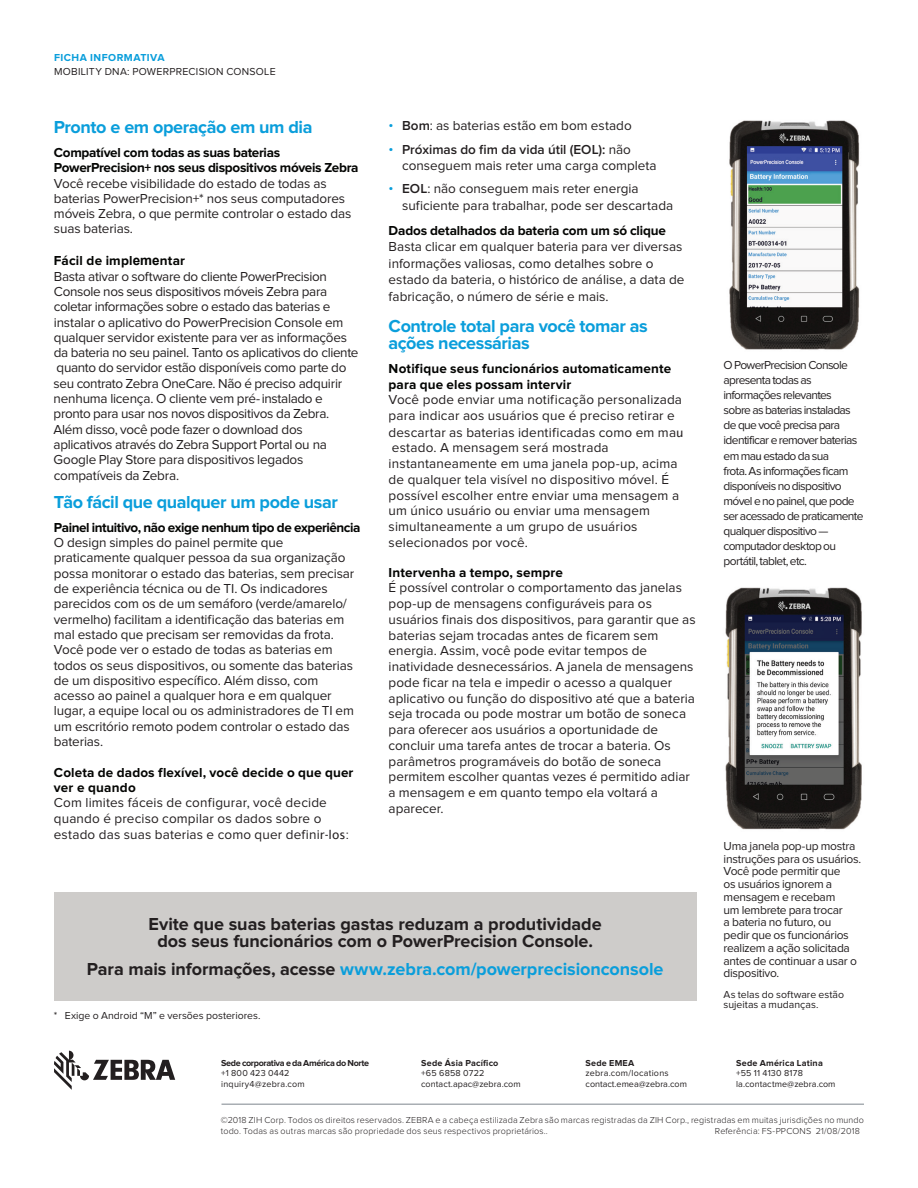
<style>
.page{position:relative;width:918px;height:1188px;background:#fff}
.page>*{position:absolute;margin:0;border:0;box-sizing:border-box;transform-origin:0 0}
.Subhead-3{font:700 18px/16.5px "Proxima Nova";letter-spacing:-.025em;color:#0a9edb}
.CTA-Call_To_Action{font:700 18px "Proxima Nova";letter-spacing:-.005em;color:#231f20}
.CTA-Call_To_Action-2{font:700 18px "Proxima Nova";letter-spacing:-.005em;color:#0a9edb}
.Body_-_Feature{font:13.5px/15.8px "Proxima Nova";letter-spacing:-.005em;color:#231f20}
.Body_-_Feature-2{font:13.5px/15.3px "Proxima Nova";letter-spacing:-.025em;color:#231f20}
.Subhead-3_Black{font:700 13.5px/15.8px "Proxima Nova";letter-spacing:.01em;color:#040503}
.Subhead-3_Black-2{font:700 13.5px/15.3px "Proxima Nova";letter-spacing:-.01em;color:#040503}
.Subhead-3_Black-3{font:700 13.5px "Proxima Nova";letter-spacing:-.03em;color:#040503}
.Subhead-2{font:12px/15px "Proxima Nova";letter-spacing:-.05em;color:#231f20}
.Subhead-2-2{font:12px/12.8px "Proxima Nova";letter-spacing:-.025em;color:#231f20}
.Body_-_Feature-3{font:10.5px/10.5px "Proxima Nova";letter-spacing:.005em;color:#231f20}
.Body_-_Feature-4{font:10.5px "Proxima Nova";letter-spacing:.025em;color:#231f20}
.Collateral_Type{font:700 10.5px "Proxima Nova";letter-spacing:.045em;color:#0a9edb}
.Legal-NALA{font:300 9px/10.5px "Proxima Nova";letter-spacing:.015em;color:#231f20}
.t1{font:9px "Proxima Nova";letter-spacing:.01em;color:#231f20}
.t2{font:700 9px "Proxima Nova";letter-spacing:.015em;color:#231f20}
.t3{font:700 9px "Proxima Nova";letter-spacing:-.04em;color:#231f20}
.t4{font:9px "Proxima Nova";letter-spacing:.03em;color:#231f20}
.s1{font-weight:700;color:#040503}
.s2{font-family:"Arial";font-weight:700;color:#040503}
.s3{font-family:"Lucida Sans";font-size:12px}
.s4{font-size:14.25px;color:#0a9edb}
.s5{font-weight:600}
.s6{color:#231f20}
.s7{font-family:"Lucida Sans";font-size:10.5px}
</style>
<div class="page">
<img style="left:729px;top:120px;width:131px;height:230px">
<img style="left:725px;top:587px;width:137px;height:243px">
<hr style="left:222px;top:1104px;width:642px;height:1px;background:#7e868d">
<svg style="left:54px;top:1051px;width:121px;height:39px"></svg>
<div style="left:54px;top:892px;width:642px;height:109px;background:#ceccca"></div>
<p class="Collateral_Type" style="left:54px;top:53px;width:112px">FICHA INFORMATIVA</p>
<p class="Body_-_Feature-4" style="left:54px;top:67px;width:223px">MOBILITY DNA: POWERPRECISION CONSOLE</p>
<p class="Subhead-3" style="left:54px;top:120px;width:260px">Pronto e em operação em um dia</p>
<p class="Subhead-3_Black-2" style="left:54px;top:145px;width:306px">Compatível com todas as suas baterias<br>PowerPrecision+ nos seus dispositivos móveis Zebra</p>
<p class="Body_-_Feature" style="left:54px;top:176px;width:299px;line-height:15.3px">Você recebe visibilidade do estado de todas as baterias PowerPrecision+* nos seus computadores móveis Zebra, o que permite controlar o estado das suas baterias.</p>
<p class="Body_-_Feature-2" style="left:54px;top:254px;width:306px"><span class="s1">Fácil de impl</span><span class="s2">eme</span><span class="s1">ntar<br></span>Basta ativar o software do cliente PowerPrecision Console nos seus dispositivos móveis Zebra para coletar informações sobre o estado das baterias e instalar o aplicativo do PowerPrecision Console em qualquer servidor existente para ver as informações da bateria no seu painel. Tanto os aplicativos do cliente quanto do servidor estão disponíveis como parte do seu contrato Zebra OneCare. Não é preciso adquirir nenhuma licença. O cliente vem pré-instalado e pronto para usar nos novos dispositivos da Zebra.<br>Além disso, você pode fazer o download dos aplicativos através do Zebra Support Portal ou na Google Play Store para dispositivos legados compatíveis da Zebra.</p>
<p class="Subhead-3" style="left:54px;top:495px;width:286px">Tão fácil que qualquer um pode usar</p>
<p class="Subhead-3_Black-3" style="left:54px;top:521px;width:308px">Painel intuitivo, não exige nenhum tipo de experiência</p>
<p class="Body_-_Feature" style="left:54px;top:536px;width:302px;line-height:15.3px">O design simples do painel permite que praticamente qualquer pessoa da sua organização possa monitorar o estado das baterias, sem precisar de experiência técnica ou de TI. Os indicadores parecidos com os de um semáforo (verde/amarelo/ vermelho) facilitam a identificação das baterias em mal estado que precisam ser removidas da frota.<br>Você pode ver o estado de todas as baterias em todos os seus dispositivos, ou somente das baterias de um dispositivo específico. Além disso, com acesso ao painel a qualquer hora e em qualquer lugar, a equipe local ou os administradores de TI em um escritório remoto podem controlar o estado das baterias.</p>
<p class="Subhead-3_Black" style="left:54px;top:765px;width:301px;line-height:15.3px">Coleta de dados flexível, você decide o que quer ver e quando</p>
<p class="Body_-_Feature" style="left:54px;top:796px;width:297px">Com limites fáceis de configurar, você decide quando é preciso compilar os dados sobre o estado das suas baterias e como quer defini<span class="s3">r-los:</span></p>
<p class="Body_-_Feature" style="left:389px;top:119px;width:245px"><span class="s4">•</span> <span class="s5">Bom</span>: as baterias estão em bom estado</p>
<p class="Body_-_Feature" style="left:402px;top:142px;width:256px;line-height:16.5px;text-indent:-14px"><span class="s4">•</span> <span class="s5">Próximas do fim da vida útil (EOL):</span> não conseguem mais reter uma carga completa</p>
<p class="Body_-_Feature" style="left:402px;top:181px;width:273px;line-height:16.5px;text-indent:-14px"><span class="s4">•</span> <span class="s5">EOL</span>: não conseguem mais reter energia suficiente para trabalhar, pode ser descartada</p>
<p class="Subhead-3_Black-2" style="left:389px;top:223px;width:279px">Dados detalhados da bateria com um só clique</p>
<p class="Body_-_Feature" style="left:389px;top:239px;width:297px;line-height:16.5px">Basta clicar em qualquer bateria para ver diversas informações valiosas, como detalhes sobre o estado da bateria, o histórico de análise, a data de fabricação, o número de série e mais.</p>
<p class="Subhead-3" style="left:389px;top:319px;width:261px">Controle total para você tomar as ações necessárias</p>
<p class="Subhead-3_Black" style="left:389px;top:361px;width:284px">Notifique seus funcionários automaticamente para que eles possam intervir</p>
<p class="Body_-_Feature" style="left:389px;top:392px;width:297px;line-height:16.2px">Você pode enviar uma notificação personalizada para indicar aos usuários que é preciso retirar e descartar as baterias identificadas como em ma<span class="s3">u</span></p>
<p class="Body_-_Feature" style="left:389px;top:441px;width:292px">estado. A mensagem será mostrada instantaneamente em uma janela pop-up, acima de qualquer tela visível no dispositivo móvel. É possível escolher entre enviar uma mensagem a um único usuário ou enviar uma mensagem simultaneamente a um grupo de usuários selecionados por você.</p>
<p class="Subhead-3_Black" style="left:389px;top:565px;width:176px">Intervenha a tempo, sempre</p>
<p class="Body_-_Feature" style="left:389px;top:581px;width:309px">É possível controlar o comportamento das janelas pop-up de mensagens configuráveis para os usuários finais dos dispositivos, para garantir que as baterias sejam trocadas antes de ficarem sem energia. Assim, você pode evitar tempos de inatividade desnecessários. A janela de mensagens pode ficar na tela e impedir o acesso a qualquer aplicativo ou função do dispositivo até que a bateria seja trocada ou pode mostrar um botão de soneca para oferecer aos usuários a oportunidade de concluir uma tarefa antes de trocar a bateria. Os parâmetros programáveis do botão de soneca permitem escolher quantas vezes é permitido adiar a mensagem e em quanto tempo ela voltará a aparecer.</p>
<p class="CTA-Call_To_Action" style="left:149px;top:916px;width:455px">Evite que suas baterias gastas reduzam a produtividade</p>
<p class="CTA-Call_To_Action" style="left:157px;top:933px;width:437px">dos seus funcionários com o PowerPrecision Console.</p>
<p class="CTA-Call_To_Action-2" style="left:87px;top:961px;width:578px"><span class="s6">Para mais informações, acesse</span> www.zebra.com/powerprecisionconsole</p>
<p class="Body_-_Feature-3" style="left:54px;top:1010px;width:208px">* Exige o Android “M” e versões posteriores.</p>
<p class="t3" style="left:221px;top:1058px;width:150px">Sede corporativa e da América do Norte</p>
<p class="t4" style="left:221px;top:1069px;width:70px">+1 800 423 0442</p>
<p class="t1" style="left:221px;top:1079px;width:85px">inquiry4@zebra.com</p>
<p class="t2" style="left:421px;top:1058px;width:79px">Sede Ásia Pacífico</p>
<p class="t1" style="left:421px;top:1069px;width:65px">+65 6858 0722</p>
<p class="t1" style="left:421px;top:1079px;width:101px">contact.apac@zebra.com</p>
<p class="t2" style="left:586px;top:1058px;width:50px">Sede EMEA</p>
<p class="t1" style="left:586px;top:1069px;width:85px">zebra.com/locations</p>
<p class="t1" style="left:586px;top:1079px;width:103px">contact.emea@zebra.com</p>
<p class="Subhead-2" style="left:724px;top:359px;width:141px">O PowerPrecision Console apresenta todas as informações relevantes<br>sobre as baterias instaladas de que você precisa para identificar e remover baterias em ma<span class="s7">u</span> estado da sua<br>frota. As informações ficam disponíveis no dispositivo móvel e no painel, que pode ser acessado de praticamente qualquer dispositivo — computador desktop ou portátil, tablet, etc.</p>
<p class="Subhead-2-2" style="left:724px;top:840px;width:139px">Uma janela pop-up mostra instruções para os usuários.<br>Você pode permitir que<br>os usuários ignorem a mensagem e recebam<br>um lembrete para trocar<br>a bateria no futuro, ou<br>pedir que os funcionários realizem a ação solicitada antes de continuar a usar o dispositivo.</p>
<p class="Body_-_Feature-3" style="left:724px;top:989px;width:122px">As telas do software estão sujeitas a mudanças.</p>
<p class="t2" style="left:736px;top:1058px;width:88px">Sede América Latina</p>
<p class="t1" style="left:736px;top:1069px;width:68px">+55 11 4130 8178</p>
<p class="t1" style="left:736px;top:1079px;width:101px">la.contactme@zebra.com</p>
<p class="Legal-NALA" style="left:221px;top:1115px;width:645px">©2018 ZIH Corp. Todos os direitos reservados. ZEBRA e a cabeça estilizada Zebra são marcas registradas da ZIH Corp., registradas em muitas jurisdições no mundo todo. Todas as outras marcas são propriedade dos seus respectivos proprietários..</p>
<p class="Legal-NALA" style="left:715px;top:1126px;width:146px">Referência: FS-PPCONS 21/08/2018</p>
</div>
